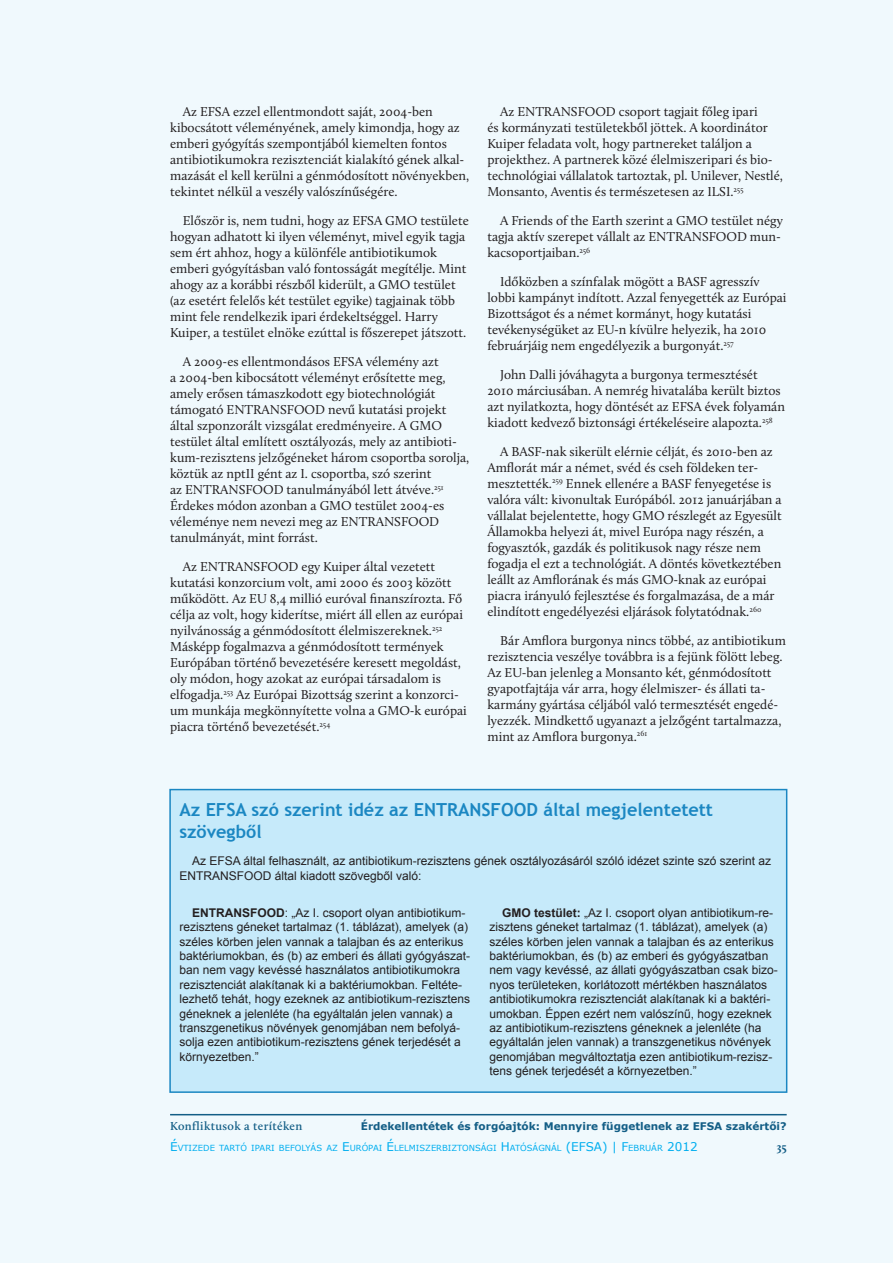
<style>
.page{position:relative;width:893px;height:1263px;background:#f0f9fd}
.page>*{position:absolute;margin:0;border:0;box-sizing:border-box;transform-origin:0 0}
.t1{font:700 18px/21.6px "Trebuchet MS";color:#1b87c2}
.t2{font:13.35px/16px "Calluna";color:#231f20}
.t3{font:12px/14.4px "Arial";color:#231f20}
.t4{font:600 12px "Calluna";letter-spacing:.03em;color:#135e86}
.t5{font:12px "Verdana";color:#00aeef}
.t6{font:700 12px "Calluna";color:#135e86}
.t7{font:700 10.5px "Verdana";color:#135e86}
.t8{font:8.4px "Verdana";color:#00aeef}
.s1{font-weight:700}
.s2{font-size:12px}
.s3{font-size:8.4px}
</style>
<div class="page">
<hr style="left:170px;top:1114px;width:617px;height:1px;background:#135e86">
<div style="left:170px;top:789px;width:617px;height:303px;background:#c6eafa"></div>
<div style="left:169px;top:789px;width:618px;height:304px;border:2px solid #1b87c2"></div>
<p class="t2" style="left:170px;top:104px;width:301px;text-indent:13px">Az EFSA ezzel ellentmondott saját, 2004-ben kibocsátott véleményének, amely kimondja, hogy az emberi gyógyítás szempontjából kiemelten fontos antibiotikumokra rezisztenciát kialakító gének alkal&shy;mazását el kell kerülni a génmódosított növényekben, tekintet nélkül a veszély valószínűségére.</p>
<p class="t2" style="left:170px;top:213px;width:300px;text-indent:13px">Először is, nem tudni, hogy az EFSA GMO testülete hogyan adhatott ki ilyen véleményt, mivel egyik tagja sem ért ahhoz, hogy a különféle antibiotikumok emberi gyógyításban való fontosságát megítélje. Mint ahogy az a korábbi részből kiderült, a GMO testület (az esetért felelős két testület egyike) tagjainak több mint fele rendelkezik ipari érdekeltséggel. Harry Kuiper, a testület elnöke ezúttal is főszerepet játszott.</p>
<p class="t2" style="left:170px;top:353px;width:301px;text-indent:13px">A 2009-es ellentmondásos EFSA vélemény azt<br>a 2004-ben kibocsátott véleményt erősítette meg, amely erősen támaszkodott egy biotechnológiát támogató ENTRANSFOOD nevű kutatási projekt által szponzorált vizsgálat eredményeire. A GMO testület által említett osztályozás, mely az antibioti&shy;kum-rezisztens jelzőgéneket három csoportba sorolja, köztük az nptII gént az I. csoportba, szó szerint<br>az ENTRANSFOOD tanulmányából lett átvéve.<sup>251<br></sup>Érdekes módon azonban a GMO testület 2004-es véleménye nem nevezi meg az ENTRANSFOOD tanulmányát, mint forrást.</p>
<p class="t2" style="left:170px;top:558px;width:298px;text-indent:13px">Az ENTRANSFOOD egy Kuiper által vezetett kutatási konzorcium volt, ami 2000 és 2003 között működött. Az EU 8,4 millió euróval finanszírozta. Fő célja az volt, hogy kiderítse, miért áll ellen az európai nyilvánosság a génmódosított élelmiszereknek.<sup>252<br></sup>Másképp fogalmazva a génmódosított termények Európában történő bevezetésére keresett megoldást, oly módon, hogy azokat az európai társadalom is elfogadja.<sup>253</sup> Az Európai Bizottság szerint a konzorci&shy;um munkája megkönnyítette volna a GMO-k európai piacra történő bevezetését.<sup>254</sup></p>
<p class="t2" style="left:487px;top:104px;width:297px;text-indent:13px">Az ENTRANSFOOD csoport tagjait főleg ipari<br>és kormányzati testületekből jöttek. A koordinátor Kuiper feladata volt, hogy partnereket találjon a projekthez. A partnerek közé élelmiszeripari és bio&shy;technológiai vállalatok tartoztak, pl. Unilever, Nestlé, Monsanto, Aventis és természetesen az ILSI.<sup>255</sup></p>
<p class="t2" style="left:487px;top:213px;width:297px;text-indent:13px">A Friends of the Earth szerint a GMO testület négy tagja aktív szerepet vállalt az ENTRANSFOOD mun&shy;kacsoportjaiban.<sup>256</sup></p>
<p class="t2" style="left:487px;top:273px;width:301px;text-indent:13px">Időközben a színfalak mögött a BASF agresszív lobbi kampányt indított. Azzal fenyegették az Európai Bizottságot és a német kormányt, hogy kutatási tevékenységüket az EU-n kívülre helyezik, ha 2010 februárjáig nem engedélyezik a burgonyát.<sup>257</sup></p>
<p class="t2" style="left:487px;top:366px;width:299px;text-indent:13px">John Dalli jóváhagyta a burgonya termesztését 2010 márciusában. A nemrég hivatalába került biztos azt nyilatkozta, hogy döntését az EFSA évek folyamán kiadott kedvező biztonsági értékeléseire alapozta.<sup>258</sup></p>
<p class="t2" style="left:487px;top:443px;width:296px;text-indent:13px">A BASF-nak sikerült elérnie célját, és 2010-ben az Amflorát már a német, svéd és cseh földeken ter&shy;mesztették.<sup>259</sup> Ennek ellenére a BASF fenyegetése is valóra vált: kivonultak Európából. 2012 januárjában a vállalat bejelentette, hogy GMO részlegét az Egyesült Államokba helyezi át, mivel Európa nagy részén, a fogyasztók, gazdák és politikusok nagy része nem fogadja el ezt a technológiát. A döntés következtében leállt az Amflorának és más GMO-knak az európai piacra irányuló fejlesztése és forgalmazása, de a már elindított engedélyezési eljárások folytatódnak.<sup>260</sup></p>
<p class="t2" style="left:487px;top:632px;width:300px;text-indent:13px">Bár Amflora burgonya nincs többé, az antibiotikum rezisztencia veszélye továbbra is a fejünk fölött lebeg.<br>Az EU-ban jelenleg a Monsanto két, génmódosított gyapotfajtája vár arra, hogy élelmiszer- és állati ta&shy;karmány gyártása céljából való termesztését engedé&shy;lyezzék. Mindkettő ugyanazt a jelzőgént tartalmazza, mint az Amflora burgonya.<sup>261</sup></p>
<h1 class="t1" style="left:179px;top:799px;width:535px">Az EFSA szó szerint idéz az ENTRANSFOOD által megjelentetett szövegből</h1>
<p class="t3" style="left:179px;top:854px;width:593px;text-indent:13px">Az EFSA által felhasznált, az antibiotikum-rezisztens gének osztályozásáról szóló idézet szinte szó szerint az<br>ENTRANSFOOD által kiadott szövegből való:</p>
<p class="t3" style="left:179px;top:905px;width:292px;text-indent:13px"><span class="s1">ENTRANSFOOD</span>: „Az I. csoport olyan antibiotikum&shy;rezisztens géneket tartalmaz (1. táblázat), amelyek (a) széles körben jelen vannak a talajban és az enterikus baktériumokban, és (b) az emberi és állati gyógyászat&shy;ban nem vagy kevéssé használatos antibiotikumokra rezisztenciát alakítanak ki a baktériumokban. Feltéte&shy;lezhető tehát, hogy ezeknek az antibiotikum-rezisztens géneknek a jelenléte (ha egyáltalán jelen vannak) a transzgenetikus növények genomjában nem befolyá&shy;solja ezen antibiotikum-rezisztens gének terjedését a környezetben.”</p>
<p class="t3" style="left:489px;top:905px;width:290px;text-indent:13px"><span class="s1">GMO testület:</span> „Az I. csoport olyan antibiotikum-re&shy;zisztens géneket tartalmaz (1. táblázat), amelyek (a) széles körben jelen vannak a talajban és az enterikus baktériumokban, és (b) az emberi és gyógyászatban nem vagy kevéssé, az állati gyógyászatban csak bizo&shy;nyos területeken, korlátozott mértékben használatos antibiotikumokra rezisztenciát alakítanak ki a baktéri&shy;umokban. Éppen ezért nem valószínű, hogy ezeknek az antibiotikum-rezisztens géneknek a jelenléte (ha egyáltalán jelen vannak) a transzgenetikus növények genomjában megváltoztatja ezen antibiotikum-rezisz&shy;tens gének terjedését a környezetben.”</p>
<p class="t4" style="left:170px;top:1119px;width:134px">Konfliktusok a terítéken</p>
<p class="t7" style="left:361px;top:1119px;width:427px">Érdekellentétek és forgóajtók: Mennyire függetlenek az EFSA szakértői?</p>
<p class="t8" style="left:170px;top:1142px;width:410px"><span class="s2">É</span>VTIZEDE TARTÓ IPARI BEFOLYÁS AZ <span class="s2">E</span> URÓPAI <span class="s2">É</span>LELMISZERBIZTONSÁGI <span class="s2">H</span>ATÓSÁGNÁL <span class="s2">(EFSA</span></p>
<p class="t5" style="left:602px;top:1138px;width:97px">) | F<span class="s3">EBRUÁR</span> 2012</p>
<p class="t6" style="left:777px;top:1140px;width:11px">35</p>
</div>
